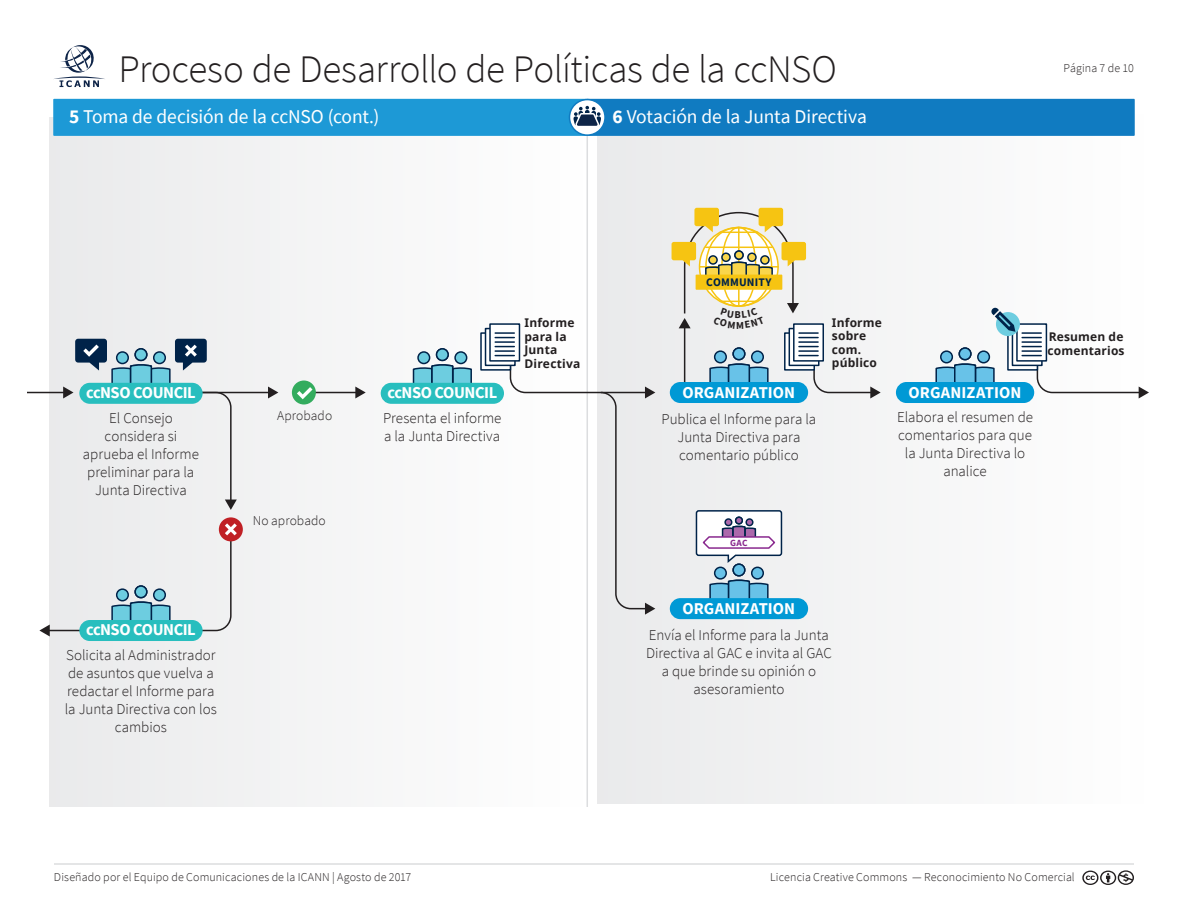
<style>
.page{position:relative;width:1188px;height:918px;background:#fff}
.page>*{position:absolute;margin:0;border:0;box-sizing:border-box;transform-origin:0 0}
.t1{font:300 39px "Source Sans Pro";letter-spacing:-.015em;color:#231f20}
.t2{font:19.5px "Source Sans Pro";letter-spacing:-.005em;color:#fff}
.t3{font:700 16.5px "Source Sans Pro";letter-spacing:.005em;color:#fff}
.t4{font:700 16.5px "Source Sans Pro";letter-spacing:-.025em;color:#fff}
.t5{font:300 15px/18px "Source Sans Pro";color:#231f20;text-align:center}
.t6{font:300 13.5px "Source Sans Pro";letter-spacing:.005em;color:#231f20}
.t7{font:300 12px "Source Sans Pro";letter-spacing:.01em;color:#231f20}
.t8{font:700 12px/13.5px "Noto Sans";letter-spacing:.015em;color:#231f20}
.t9{font:700 11.55px "Source Sans Pro";letter-spacing:.015em;color:#002349}
.t10{font:700 9.45px "Source Sans Pro";color:#89288e}
.s1{font-weight:700}
</style>
<div class="page">
<div style="left:597px;top:114px;width:547px;height:690px;background:#f5f6f6"></div>
<div style="left:49px;top:117px;width:534px;height:690px;background:#f4f5f5"></div>
<hr style="left:587px;top:100px;width:1px;height:707px;background:#dcdddf">
<div style="left:53px;top:99px;width:535px;height:37px;background:#1d99d6;border:2px solid #1d99d6"></div>
<div style="left:587px;top:99px;width:548px;height:37px;background:#107bc1;border:2px solid #107bc1"></div>
<svg style="left:569px;top:100px;width:36px;height:35px"></svg>
<div style="left:569px;top:99px;width:37px;height:37px;border:2px solid #107bc1;border-radius:50%"></div>
<svg style="left:574px;top:106px;width:27px;height:22px"></svg>
<hr style="left:48px;top:630px;width:42px;height:1px;background:#231f20">
<svg style="left:39px;top:625px;width:11px;height:11px"></svg>
<div style="left:671px;top:383px;width:136px;height:19px;background:#0099d5;border-radius:10px"></div>
<div style="left:670px;top:382px;width:138px;height:21px;border:2px solid #0099d5;border-radius:10px"></div>
<div style="left:715px;top:567px;width:11px;height:12px;background:#68c2e8;border-radius:50%"></div>
<div style="left:714px;top:567px;width:13px;height:13px;border:2px solid #002349;border-radius:50%"></div>
<div style="left:752px;top:567px;width:11px;height:12px;background:#68c2e8;border-radius:50%"></div>
<div style="left:751px;top:567px;width:13px;height:13px;border:2px solid #002349;border-radius:50%"></div>
<div style="left:733px;top:564px;width:12px;height:12px;background:#68c2e8;border-radius:50%"></div>
<div style="left:732px;top:563px;width:13px;height:14px;border:2px solid #002349;border-radius:50%"></div>
<svg style="left:709px;top:580px;width:60px;height:18px"></svg>
<div style="left:671px;top:599px;width:136px;height:19px;background:#0099d5;border-radius:10px"></div>
<div style="left:670px;top:598px;width:138px;height:21px;border:2px solid #0099d5;border-radius:10px"></div>
<div style="left:941px;top:351px;width:11px;height:12px;background:#68c2e8;border-radius:50%"></div>
<div style="left:940px;top:350px;width:13px;height:13px;border:2px solid #002349;border-radius:50%"></div>
<div style="left:978px;top:351px;width:11px;height:12px;background:#68c2e8;border-radius:50%"></div>
<div style="left:977px;top:350px;width:13px;height:13px;border:2px solid #002349;border-radius:50%"></div>
<div style="left:959px;top:348px;width:12px;height:12px;background:#68c2e8;border-radius:50%"></div>
<div style="left:959px;top:347px;width:13px;height:13px;border:2px solid #002349;border-radius:50%"></div>
<svg style="left:935px;top:364px;width:60px;height:18px"></svg>
<div style="left:897px;top:383px;width:136px;height:19px;background:#0099d5;border-radius:10px"></div>
<div style="left:896px;top:382px;width:138px;height:21px;border:2px solid #0099d5;border-radius:10px"></div>
<svg style="left:1007px;top:335px;width:15px;height:36px"></svg>
<div style="left:1012px;top:328px;width:31px;height:38px;background:#fff;border:2px solid #002349"></div>
<div style="left:1016px;top:323px;width:31px;height:39px;background:#fff;border:2px solid #002349"></div>
<svg style="left:1022px;top:332px;width:127px;height:66px"></svg>
<svg style="left:480px;top:332px;width:15px;height:39px"></svg>
<div style="left:485px;top:328px;width:31px;height:38px;background:#fff;border:2px solid #002349"></div>
<div style="left:489px;top:323px;width:31px;height:39px;background:#fff;border:2px solid #002349"></div>
<hr style="left:315px;top:392px;width:42px;height:1px;background:#231f20">
<svg style="left:355px;top:387px;width:11px;height:11px"></svg>
<svg style="left:495px;top:332px;width:160px;height:283px"></svg>
<hr style="left:161px;top:392px;width:109px;height:1px;background:#231f20">
<svg style="left:268px;top:387px;width:10px;height:11px"></svg>
<div style="left:80px;top:621px;width:122px;height:19px;background:#28bebe;border-radius:10px"></div>
<div style="left:79px;top:620px;width:124px;height:21px;border:2px solid #28bebe;border-radius:10px"></div>
<div style="left:418px;top:352px;width:12px;height:12px;background:#6dcde0;border-radius:50%"></div>
<div style="left:417px;top:351px;width:13px;height:13px;border:2px solid #002349;border-radius:50%"></div>
<div style="left:455px;top:352px;width:12px;height:12px;background:#6dcde0;border-radius:50%"></div>
<div style="left:454px;top:351px;width:13px;height:13px;border:2px solid #002349;border-radius:50%"></div>
<div style="left:437px;top:349px;width:11px;height:11px;background:#6dcde0;border-radius:50%"></div>
<div style="left:436px;top:348px;width:13px;height:13px;border:2px solid #002349;border-radius:50%"></div>
<svg style="left:412px;top:365px;width:61px;height:18px"></svg>
<div style="left:381px;top:384px;width:122px;height:19px;background:#28bebe;border-radius:10px"></div>
<div style="left:381px;top:383px;width:123px;height:21px;border:2px solid #28bebe;border-radius:10px"></div>
<hr style="left:27px;top:392px;width:38px;height:1px;background:#231f20">
<svg style="left:292px;top:381px;width:24px;height:24px"></svg>
<svg style="left:111px;top:517px;width:132px;height:115px"></svg>
<svg style="left:63px;top:339px;width:174px;height:171px"></svg>
<svg style="left:695px;top:510px;width:88px;height:55px"></svg>
<div style="left:996px;top:312px;width:24px;height:24px;background:#6dcde0;border-radius:50%"></div>
<svg style="left:991px;top:308px;width:24px;height:24px"></svg>
<hr style="left:54px;top:863px;width:1080px;height:2px;background:#dcdddf">
<svg style="left:54px;top:45px;width:51px;height:42px"></svg>
<svg style="left:1082px;top:870px;width:52px;height:15px"></svg>
<svg style="left:672px;top:208px;width:209px;height:190px"></svg>
<h1 class="t1" style="left:118px;top:45px;width:720px">Proceso de Desarrollo de Políticas de la ccNSO</h1>
<p class="t7" style="left:1064px;top:60px;width:72px">Página 7 de 10</p>
<h2 class="t2" style="left:69px;top:104px;width:312px"><span class="s1">5</span> Toma de decisión de la ccNSO (cont.)</h2>
<h2 class="t2" style="left:613px;top:104px;width:256px"><span class="s1">6</span> Votación de la Junta Directiva</h2>
<p class="t4" style="left:86px;top:382px;width:111px">ccNSO COUNCIL</p>
<p class="t5" style="left:83px;top:409px;width:118px">El Consejo considera si aprueba el Informe preliminar para la<br>Junta Directiva</p>
<p class="t6" style="left:277px;top:407px;width:57px">Aprobado</p>
<p class="t6" style="left:253px;top:512px;width:75px">No aprobado</p>
<p class="t4" style="left:86px;top:619px;width:111px">ccNSO COUNCIL</p>
<p class="t5" style="left:65px;top:646px;width:153px">Solicita al Administrador de asuntos que vuelva a redactar el Informe para la Junta Directiva con los cambios</p>
<p class="t4" style="left:387px;top:382px;width:111px">ccNSO COUNCIL</p>
<p class="t5" style="left:383px;top:409px;width:120px;text-align:left">Presenta el informe a la Junta Directiva</p>
<p class="t8" style="left:524px;top:316px;width:57px">Informe para la<br>Junta<br>Directiva</p>
<p class="t9" style="left:706px;top:274px;width:67px">COMMUNITY</p>
<p class="t3" style="left:683px;top:382px;width:114px">ORGANIZATION</p>
<p class="t5" style="left:662px;top:410px;width:156px">Publica el Informe para la<br>Junta Directiva para comentario público</p>
<p class="t8" style="left:832px;top:316px;width:52px">Informe sobre com. público</p>
<p class="t3" style="left:909px;top:382px;width:114px">ORGANIZATION</p>
<p class="t5" style="left:897px;top:408px;width:137px">Elabora el resumen de comentarios para que la Junta Directiva lo analice</p>
<p class="t8" style="left:1048px;top:330px;width:79px">Resumen de comentarios</p>
<p class="t10" style="left:730px;top:536px;width:19px">GAC</p>
<p class="t3" style="left:683px;top:598px;width:114px">ORGANIZATION</p>
<p class="t5" style="left:646px;top:626px;width:187px">Envía el Informe para la Junta<br>Directiva al GAC e invita al GAC a que brinde su opinión o asesoramiento</p>
<p class="t7" style="left:54px;top:870px;width:359px">Diseñado por el Equipo de Comunicaciones de la ICANN | Agosto de 2017</p>
<p class="t7" style="left:770px;top:870px;width:306px">Licencia Creative Commons — Reconocimiento No Comercial</p>
</div>
